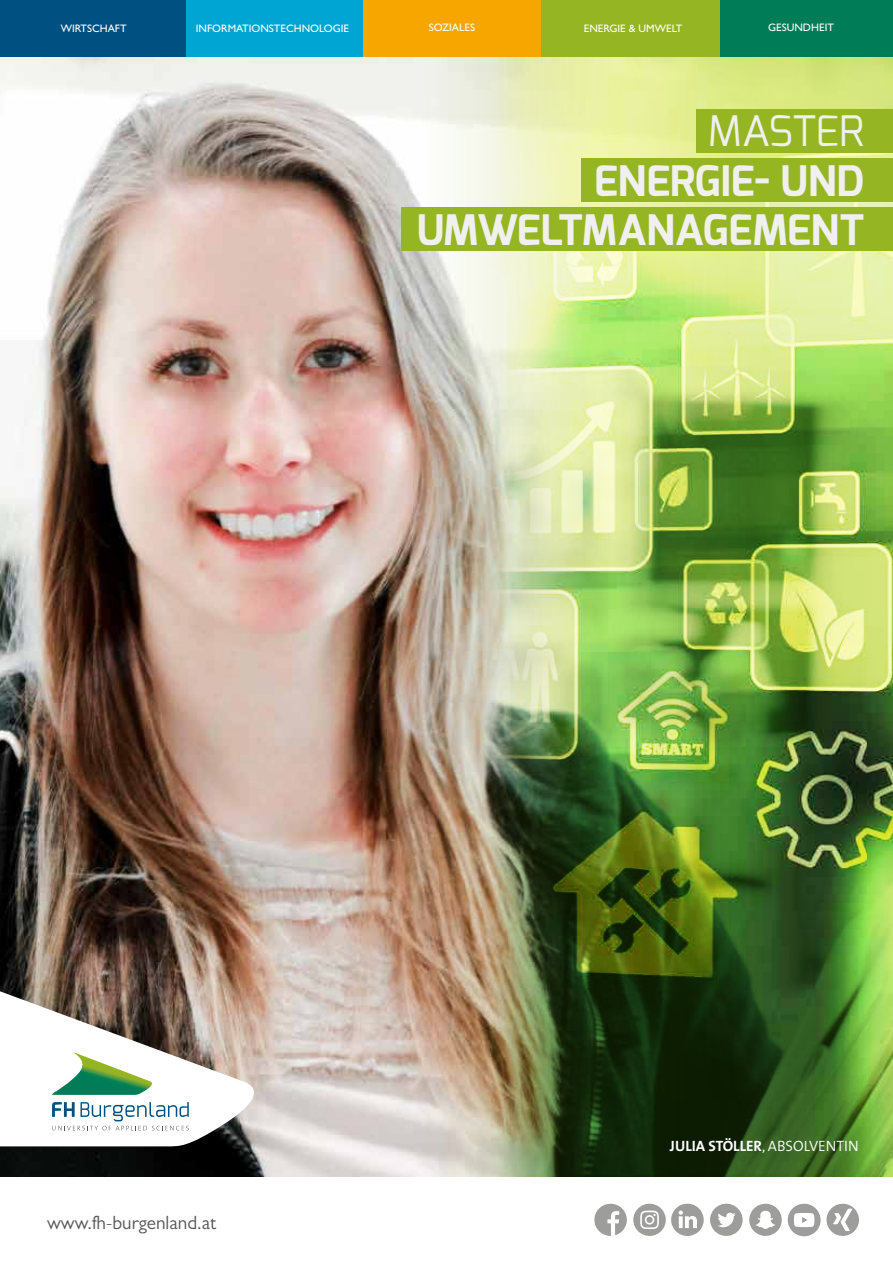
<style>
.page{position:relative;width:893px;height:1263px;background:#fff}
.page>*{position:absolute;margin:0;border:0;box-sizing:border-box;transform-origin:0 0}
.t1{font:700 42px/49.5px "Exo";color:#f0f0f0;text-align:right}
.t2{font:42px "Exo";letter-spacing:-.02em;color:#f0f0f0}
.t3{font:19.2px "Gill Sans";color:#575756}
.t4{font:700 15px "The Sans";color:#fff}
.t5{font:500 10.8px "Gill Sans";color:#fff}
.s1{font-weight:300}
</style>
<div class="page">
<img style="left:0;top:57px;width:424px;height:1120px">
<svg style="left:424px;top:57px;width:65px;height:1120px;background:#c8b9a8"></svg>
<img style="left:489px;top:57px;width:404px;height:1120px">
<div style="left:402px;top:207px;width:491px;height:44px;background:#96b522"></div>
<div style="left:697px;top:109px;width:196px;height:44px;background:#96b522"></div>
<div style="left:581px;top:158px;width:312px;height:44px;background:#96b522"></div>
<div style="left:719px;top:0;width:174px;height:57px;background:#007c57"></div>
<div style="left:363px;top:0;width:178px;height:57px;background:#f7a600"></div>
<div style="left:541px;top:0;width:178px;height:57px;background:#96b522"></div>
<div style="left:186px;top:0;width:177px;height:57px;background:#00a5d3"></div>
<div style="left:0;top:0;width:186px;height:57px;background:#005081"></div>
<svg style="left:0;top:991px;width:266px;height:156px"></svg>
<svg style="left:633px;top:1203px;width:110px;height:33px"></svg>
<div style="left:646px;top:1217px;width:7px;height:6px;background:#9d9d9c;border-radius:50%"></div>
<svg style="left:594px;top:1203px;width:33px;height:33px"></svg>
<svg style="left:749px;top:1203px;width:110px;height:33px"></svg>
<p class="t5" style="left:61px;top:22px;width:67px">WIRTSCHAFT</p>
<p class="t5" style="left:196px;top:22px;width:155px">INFORMATIONSTECHNOLOGIE</p>
<p class="t5" style="left:429px;top:21px;width:48px">SOZIALES</p>
<p class="t5" style="left:584px;top:22px;width:100px">ENERGIE &amp; UMWELT</p>
<p class="t5" style="left:768px;top:21px;width:67px">GESUNDHEIT</p>
<h1 class="t2" style="left:708px;top:104px;width:158px">MASTER</h1>
<h1 class="t1" style="left:417px;top:156px;width:449px">ENERGIE- UND<br>UMWELTMANAGEMENT</h1>
<h2 class="t3" style="left:47px;top:1211px;width:171px">www.fh-burgenland.at</h2>
<h3 class="t4" style="left:670px;top:1134px;width:191px">JULIA STÖLLER<span class="s1">, ABSOLVENTIN</span></h3>
</div>
